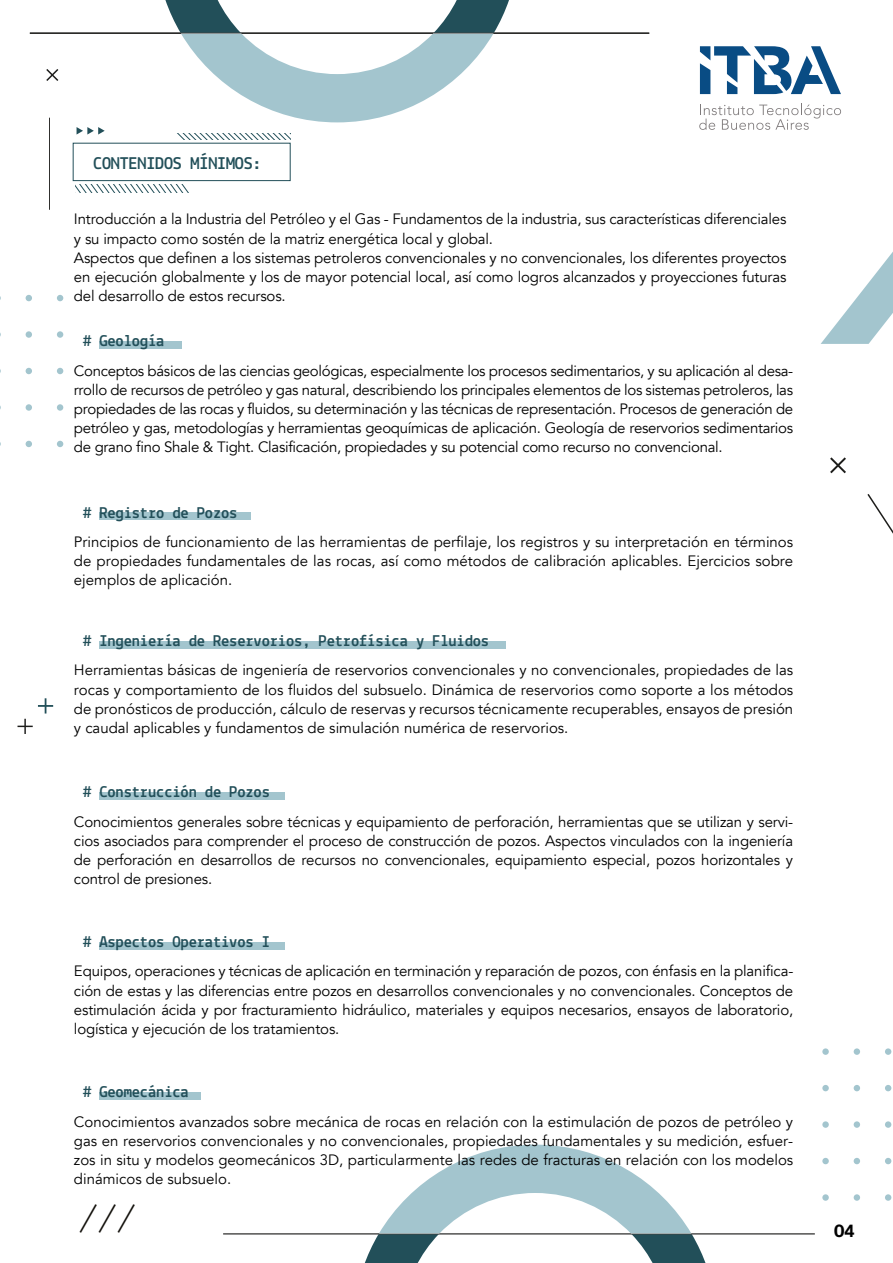
<style>
.page{position:relative;width:893px;height:1263px;background:#fff}
.page>*{position:absolute;margin:0;border:0;box-sizing:border-box;transform-origin:0 0}
.t1{font:38.1px "Lekton";color:#12100b}
.t2{font:700 18px "Lekton";letter-spacing:-.01em;color:#224f59}
.t3{font:700 18px "Monument Grotesk";color:#000}
.t4{font:700 16.5px "Lekton";letter-spacing:-.01em;color:#224f59}
.t5{font:15px/19.2px "Avenir";letter-spacing:-.01em;color:#000;text-align:justify}
</style>
<div class="page">
<svg style="left:26px;top:441px;width:6px;height:6px"></svg>
<div style="left:26px;top:404px;width:6px;height:7px;background:#a3c5ce;border-radius:50%"></div>
<svg style="left:26px;top:368px;width:6px;height:6px"></svg>
<svg style="left:57px;top:441px;width:6px;height:6px"></svg>
<div style="left:57px;top:404px;width:6px;height:7px;background:#a3c5ce;border-radius:50%"></div>
<svg style="left:57px;top:368px;width:6px;height:6px"></svg>
<div style="left:26px;top:331px;width:6px;height:7px;background:#a3c5ce;border-radius:50%"></div>
<svg style="left:26px;top:295px;width:6px;height:6px"></svg>
<div style="left:57px;top:331px;width:6px;height:7px;background:#a3c5ce;border-radius:50%"></div>
<svg style="left:57px;top:295px;width:6px;height:6px"></svg>
<svg style="left:867px;top:494px;width:26px;height:40px"></svg>
<svg style="left:830px;top:457px;width:16px;height:17px"></svg>
<svg style="left:363px;top:1145px;width:344px;height:118px"></svg>
<hr style="left:223px;top:1233px;width:592px;height:1px;background:#1d1d1b">
<svg style="left:46px;top:69px;width:13px;height:12px"></svg>
<svg style="left:18px;top:719px;width:15px;height:15px"></svg>
<svg style="left:38px;top:698px;width:15px;height:15px"></svg>
<svg style="left:699px;top:46px;width:194px;height:298px"></svg>
<div style="left:822px;top:1194px;width:7px;height:7px;background:#a3c5ce;border-radius:50%"></div>
<div style="left:822px;top:1158px;width:7px;height:6px;background:#a3c5ce;border-radius:50%"></div>
<div style="left:822px;top:1121px;width:7px;height:7px;background:#a3c5ce;border-radius:50%"></div>
<div style="left:854px;top:1194px;width:6px;height:7px;background:#a3c5ce;border-radius:50%"></div>
<svg style="left:854px;top:1158px;width:6px;height:6px"></svg>
<div style="left:854px;top:1121px;width:6px;height:7px;background:#a3c5ce;border-radius:50%"></div>
<div style="left:885px;top:1194px;width:6px;height:7px;background:#a3c5ce;border-radius:50%"></div>
<svg style="left:885px;top:1158px;width:6px;height:6px"></svg>
<div style="left:885px;top:1121px;width:6px;height:7px;background:#a3c5ce;border-radius:50%"></div>
<div style="left:822px;top:1085px;width:7px;height:6px;background:#a3c5ce;border-radius:50%"></div>
<div style="left:822px;top:1048px;width:7px;height:7px;background:#a3c5ce;border-radius:50%"></div>
<svg style="left:854px;top:1085px;width:6px;height:6px"></svg>
<div style="left:854px;top:1048px;width:6px;height:7px;background:#a3c5ce;border-radius:50%"></div>
<svg style="left:885px;top:1085px;width:6px;height:6px"></svg>
<div style="left:885px;top:1048px;width:6px;height:7px;background:#a3c5ce;border-radius:50%"></div>
<div style="left:73px;top:143px;width:217px;height:38px;border:1px solid #224f59"></div>
<svg style="left:76px;top:184px;width:113px;height:8px"></svg>
<svg style="left:177px;top:133px;width:113px;height:6px"></svg>
<svg style="left:77px;top:127px;width:28px;height:8px"></svg>
<hr style="left:49px;top:118px;width:1px;height:92px;background:#1d1d1b">
<div style="left:99px;top:341px;width:82px;height:8px;background:#a3c5ce"></div>
<div style="left:99px;top:513px;width:151px;height:7px;background:#a3c5ce"></div>
<div style="left:99px;top:792px;width:186px;height:8px;background:#a3c5ce"></div>
<div style="left:99px;top:942px;width:186px;height:7px;background:#a3c5ce"></div>
<div style="left:99px;top:641px;width:406px;height:7px;background:#a3c5ce"></div>
<svg style="left:165px;top:0;width:344px;height:122px"></svg>
<hr style="left:30px;top:33px;width:619px;height:1px;background:#1d1d1b">
<div style="left:99px;top:1092px;width:102px;height:7px;background:#a3c5ce"></div>
<p class="t2" style="left:93px;top:153px;width:170px">CONTENIDOS MÍNIMOS:</p>
<p class="t5" style="left:74px;top:210px;width:714px;text-align:left">Introducción a la Industria del Petróleo y el Gas - Fundamentos de la industria, sus características diferenciales y su impacto como sostén de la matriz energética local y global.<br>Aspectos que definen a los sistemas petroleros convencionales y no convencionales, los diferentes proyectos en ejecución globalmente y los de mayor potencial local, así como logros alcanzados y proyecciones futuras del desarrollo de estos recursos.</p>
<p class="t4" style="left:83px;top:331px;width:83px"># Geología</p>
<p class="t5" style="left:74px;top:361px;width:721px">Conceptos básicos de las ciencias geológicas, especialmente los procesos sedimentarios, y su aplicación al desa&shy;rrollo de recursos de petróleo y gas natural, describiendo los principales elementos de los sistemas petroleros, las propiedades de las rocas y fluidos, su determinación y las técnicas de representación. Procesos de generación de petróleo y gas, metodologías y herramientas geoquímicas de aplicación. Geología de reservorios sedimentarios de grano fino Shale &amp; Tight. Clasificación, propiedades y su potencial como recurso no convencional.</p>
<p class="t4" style="left:83px;top:502px;width:156px"># Registro de Pozos</p>
<p class="t5" style="left:74px;top:532px;width:721px">Principios de funcionamiento de las herramientas de perfilaje, los registros y su interpretación en términos de propiedades fundamentales de las rocas, así como métodos de calibración aplicables. Ejercicios sobre ejemplos de aplicación.</p>
<p class="t4" style="left:83px;top:631px;width:408px"># Ingeniería de Reservorios, Petrofísica y Fluidos</p>
<p class="t5" style="left:74px;top:661px;width:721px">Herramientas básicas de ingeniería de reservorios convencionales y no convencionales, propiedades de las rocas y comportamiento de los fluidos del subsuelo. Dinámica de reservorios como soporte a los métodos de pronósticos de producción, cálculo de reservas y recursos técnicamente recuperables, ensayos de presión y caudal aplicables y fundamentos de simulación numérica de reservorios.</p>
<p class="t4" style="left:83px;top:782px;width:188px"># Construcción de Pozos</p>
<p class="t5" style="left:74px;top:812px;width:721px">Conocimientos generales sobre técnicas y equipamiento de perforación, herramientas que se utilizan y servi&shy;cios asociados para comprender el proceso de construcción de pozos. Aspectos vinculados con la ingeniería de perforación en desarrollos de recursos no convencionales, equipamiento especial, pozos horizontales y control de presiones.</p>
<p class="t4" style="left:83px;top:932px;width:188px"># Aspectos Operativos I</p>
<p class="t5" style="left:74px;top:962px;width:721px">Equipos, operaciones y técnicas de aplicación en terminación y reparación de pozos, con énfasis en la planifica&shy;ción de estas y las diferencias entre pozos en desarrollos convencionales y no convencionales. Conceptos de estimulación ácida y por fracturamiento hidráulico, materiales y equipos necesarios, ensayos de laboratorio, logística y ejecución de los tratamientos.</p>
<p class="t4" style="left:83px;top:1082px;width:107px"># Geomecánica</p>
<p class="t5" style="left:74px;top:1112px;width:721px">Conocimientos avanzados sobre mecánica de rocas en relación con la estimulación de pozos de petróleo y gas en reservorios convencionales y no convencionales, propiedades fundamentales y su medición, esfuer&shy;zos in situ y modelos geomecánicos 3D, particularmente las redes de fracturas en relación con los modelos dinámicos de subsuelo.</p>
<h1 class="t1" style="left:79px;top:1196px;width:59px">///</h1>
<p class="t3" style="left:834px;top:1218px;width:23px">04</p>
</div>
